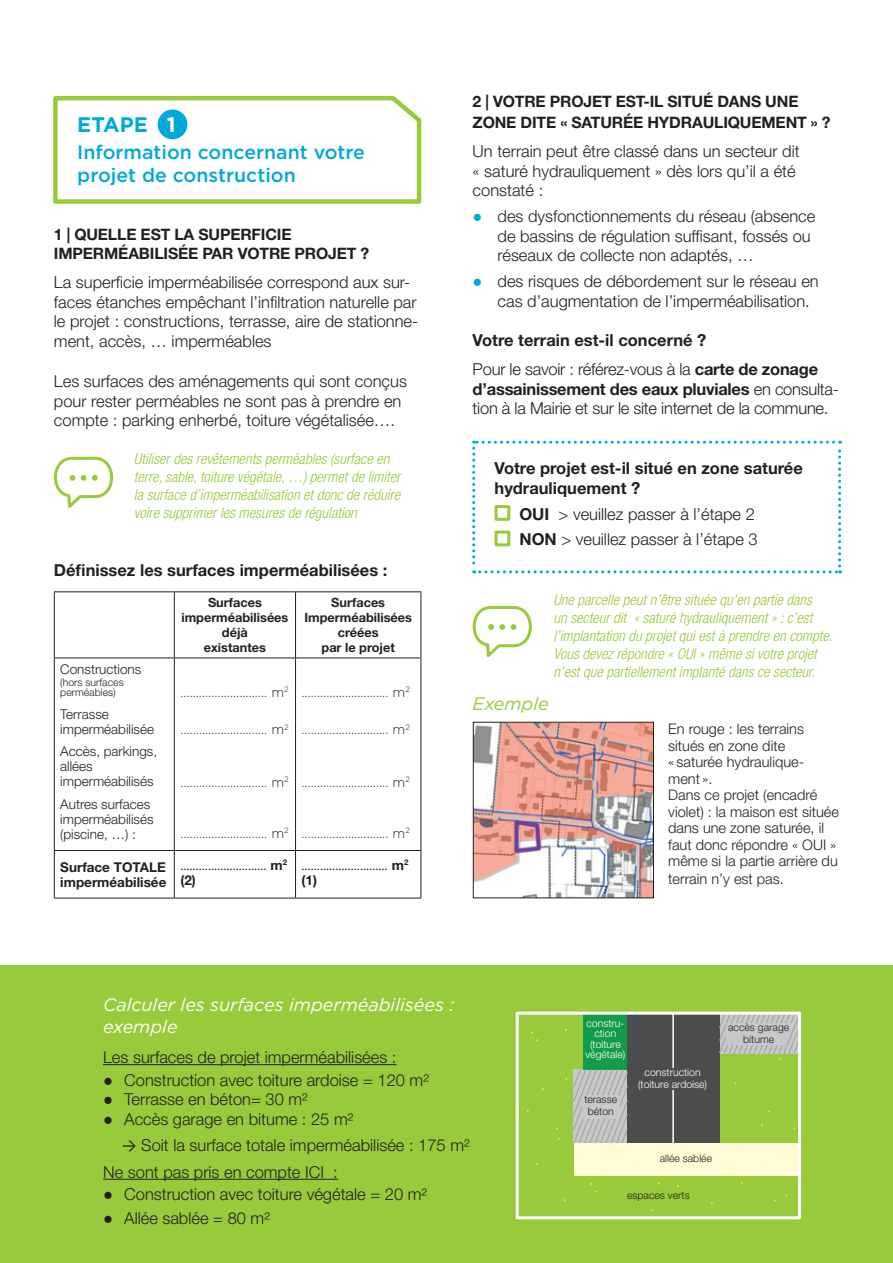
<style>
.page{position:relative;width:893px;height:1263px;background:#fff}
.page>*{position:absolute;margin:0;border:0;box-sizing:border-box;transform-origin:0 0}
.t1{font:700 21px "Gotham";color:#00a9da}
.t2{font:500 19.5px/22.5px "Gotham";color:#00a9da}
.t3{font:italic 18px/21.6px "Gotham";color:#fff}
.t4{font:italic 18px "Gotham";color:#99ca3b}
.t5{font:300 16.5px/19.8px "Helvetica Neue LT Std";color:#231f20}
.t6{font:700 16.5px/28.5px "Helvetica Neue LT Std";color:#231f20}
.t7{font:700 15.75px/19.5px "Helvetica Neue LT Std";letter-spacing:-.01em;color:#231f20}
.t8{font:italic 300 condensed 15px/18px "Helvetica Neue LT Std";color:#99ca3b}
.t9{font:300 14.55px/16.5px "Helvetica Neue LT Std";color:#231f20}
.t10{font:300 13.5px "Gotham";color:#231f20}
.t11{font:300 13.5px/15px "Helvetica Neue LT Std";color:#231f20}
.t12{font:13.5px "Minion Pro";color:#231f20}
.t13{font:700 13.5px/15px "Helvetica Neue LT Std";color:#231f20}
.t14{font:700 12.75px/15px "Helvetica Neue LT Std";color:#231f20;text-align:center}
.t15{font:300 10.5px/12px "Helvetica Neue LT Std";color:#231f20;text-align:center}
.t16{font:300 10.5px/10.5px "Helvetica Neue LT Std";color:#fff;text-align:center}
.s1{color:#fff}
.s2{font-family:"Helvetica Neue LT Std";font-weight:700}
.s3{font-family:"Calibri";font-weight:400;color:#00a9da}
.s4{font-weight:300}
.s5{font-weight:700}
.s6{font-family:"Calibri";font-weight:400}
</style>
<div class="page">
<div style="left:0;top:965px;width:893px;height:298px;background:#99ca3b"></div>
<svg style="left:53px;top:96px;width:369px;height:108px"></svg>
<hr style="left:54px;top:591px;width:120px;height:1px;background:#231f20">
<hr style="left:54px;top:592px;width:1px;height:65px;background:#231f20">
<hr style="left:174px;top:591px;width:122px;height:1px;background:#231f20">
<hr style="left:174px;top:592px;width:1px;height:65px;background:#231f20">
<hr style="left:296px;top:591px;width:125px;height:1px;background:#231f20">
<hr style="left:295px;top:592px;width:1px;height:65px;background:#231f20">
<hr style="left:421px;top:592px;width:1px;height:65px;background:#231f20">
<hr style="left:54px;top:657px;width:120px;height:1px;background:#231f20">
<hr style="left:54px;top:658px;width:1px;height:192px;background:#231f20">
<hr style="left:174px;top:657px;width:122px;height:1px;background:#231f20">
<hr style="left:174px;top:658px;width:1px;height:192px;background:#231f20">
<hr style="left:296px;top:657px;width:125px;height:1px;background:#231f20">
<hr style="left:295px;top:658px;width:1px;height:192px;background:#231f20">
<hr style="left:421px;top:658px;width:1px;height:192px;background:#231f20">
<hr style="left:54px;top:850px;width:120px;height:1px;background:#231f20">
<hr style="left:54px;top:851px;width:1px;height:47px;background:#231f20">
<hr style="left:174px;top:850px;width:122px;height:1px;background:#231f20">
<hr style="left:174px;top:851px;width:1px;height:47px;background:#231f20">
<hr style="left:296px;top:850px;width:125px;height:1px;background:#231f20">
<hr style="left:295px;top:851px;width:1px;height:47px;background:#231f20">
<hr style="left:421px;top:851px;width:1px;height:47px;background:#231f20">
<hr style="left:54px;top:898px;width:120px;height:1px;background:#231f20">
<hr style="left:174px;top:898px;width:122px;height:1px;background:#231f20">
<hr style="left:296px;top:898px;width:125px;height:1px;background:#231f20">
<hr style="left:103px;top:1064px;width:293px;height:1px;background:#231f20">
<hr style="left:103px;top:1179px;width:235px;height:1px;background:#231f20">
<div style="left:158px;top:109px;width:29px;height:30px;background:#00a9da;border-radius:50%"></div>
<svg style="left:472px;top:441px;width:369px;height:132px"></svg>
<svg style="left:53px;top:456px;width:61px;height:52px"></svg>
<div style="left:574px;top:1143px;width:226px;height:32px;background:#fffbd6"></div>
<div style="left:583px;top:1013px;width:45px;height:56px;background:#129b49"></div>
<div style="left:627px;top:1013px;width:92px;height:130px;background:#4b4c4d"></div>
<hr style="left:672px;top:1013px;width:2px;height:130px;background:#fff">
<div style="left:634px;top:1068px;width:77px;height:21px;background:#4b4c4d"></div>
<svg style="left:472px;top:606px;width:60px;height:52px"></svg>
<img style="left:475px;top:724px;width:177px;height:172px">
<div style="left:473px;top:722px;width:181px;height:176px;border:1px solid #231f20"></div>
<svg style="left:573px;top:1069px;width:55px;height:89px"></svg>
<div style="left:582px;top:1096px;width:37px;height:23px;background:#c7c8ca"></div>
<svg style="left:719px;top:1016px;width:78px;height:43px;background:#bcc2b3"></svg>
<div style="left:516px;top:1012px;width:285px;height:207px;border:3px solid #fff"></div>
<p class="t1" style="left:77px;top:113px;width:100px">ETAPE <span class="s1">1</span></p>
<p class="t2" style="left:77px;top:141px;width:289px">Information concernant votre projet de construction</p>
<p class="t7" style="left:54px;top:224px;width:317px">1 | QUELLE EST LA SUPERFICIE<br>IMPERMÉABILISÉE PAR VOTRE PROJET ?</p>
<p class="t5" style="left:54px;top:272px;width:366px">La superficie imperméabilisée correspond aux sur&shy;faces étanches empêchant l’infiltration naturelle par le projet : constructions, terrasse, aire de stationne&shy;ment, accès, … imperméables</p>
<p class="t5" style="left:54px;top:371px;width:354px">Les surfaces des aménagements qui sont conçus pour rester perméables ne sont pas à prendre en compte : parking enherbé, toiture végétalisée….</p>
<p class="t8" style="left:134px;top:450px;width:268px">Utiliser des revêtements perméables (surface en terre, sable, toiture végétale, …) permet de limiter la surface d’imperméabilisation et donc de réduire voire supprimer les mesures de régulation</p>
<p class="t6" style="left:54px;top:556px;width:335px">Définissez les surfaces imperméabilisées :</p>
<p class="t14" style="left:181px;top:595px;width:109px">Surfaces imperméabilisées déjà<br>existantes</p>
<p class="t14" style="left:304px;top:595px;width:109px">Surfaces<br>Imperméabilisées créées<br>par le projet</p>
<p class="t11" style="left:60px;top:661px;width:82px">Constructions</p>
<p class="t15" style="left:60px;top:676px;width:65px;line-height:10.5px;text-align:left">(hors surfaces perméables)</p>
<p class="t11" style="left:60px;top:706px;width:95px">Terrasse imperméabilisée</p>
<p class="t11" style="left:60px;top:743px;width:98px">Accès, parkings, allées imperméabilisés</p>
<p class="t11" style="left:60px;top:796px;width:95px">Autres surfaces imperméabilisés (piscine, …) :</p>
<p class="t10" style="left:180px;top:684px;width:110px">............................ m<sup>2</sup></p>
<p class="t10" style="left:180px;top:722px;width:110px">............................ m<sup>2</sup></p>
<p class="t10" style="left:302px;top:684px;width:110px">............................ m<sup>2</sup></p>
<p class="t10" style="left:302px;top:722px;width:110px">............................ m<sup>2</sup></p>
<p class="t10" style="left:180px;top:774px;width:110px">............................ m<sup>2</sup></p>
<p class="t10" style="left:302px;top:774px;width:110px">............................ m<sup>2</sup></p>
<p class="t10" style="left:180px;top:825px;width:110px">............................ m<sup>2</sup></p>
<p class="t10" style="left:302px;top:825px;width:110px">............................ m<sup>2</sup></p>
<p class="t13" style="left:60px;top:859px;width:108px">Surface TOTALE imperméabilisée</p>
<p class="t12" style="left:180px;top:856px;width:108px">............................ <span class="s2">m</span><sup>2</sup></p>
<p class="t13" style="left:180px;top:872px;width:17px">(2)</p>
<p class="t12" style="left:302px;top:856px;width:108px">............................ <span class="s2">m</span><sup>2</sup></p>
<p class="t13" style="left:302px;top:872px;width:17px">(1)</p>
<p class="t7" style="left:473px;top:91px;width:360px;line-height:21px">2 | VOTRE PROJET EST-IL SITUÉ DANS UNE<br>ZONE DITE « SATURÉE HYDRAULIQUEMENT » ?</p>
<p class="t5" style="left:473px;top:141px;width:329px">Un terrain peut être classé dans un secteur dit « saturé hydrauliquement » dès lors qu’il a été constaté :</p>
<p class="t5" style="left:498px;top:206px;width:319px;text-indent:-25px"><span class="s3">●</span> des dysfonctionnements du réseau (absence de bassins de régulation suffisant, fossés ou réseaux de collecte non adaptés, …</p>
<p class="t5" style="left:498px;top:271px;width:323px;text-indent:-25px"><span class="s3">●</span> des risques de débordement sur le réseau en cas d’augmentation de l’imperméabilisation.</p>
<p class="t6" style="left:473px;top:326px;width:347px">Votre terrain est-il concerné ?<br><span class="s4">Pour le savoir : référez-vous à la</span> carte de zonage</p>
<p class="t5" style="left:473px;top:378px;width:368px"><span class="s5">d’assainissement des eaux pluviales</span> en consulta&shy;tion à la Mairie et sur le site internet de la commune.</p>
<p class="t6" style="left:495px;top:458px;width:310px;line-height:19.8px">Votre projet est-il situé en zone saturée hydrauliquement ?</p>
<p class="t5" style="left:519px;top:501px;width:240px;line-height:25.5px"><span class="s5">OUI</span> &gt; veuillez passer à l’étape 2<br><span class="s5">NON</span> &gt; veuillez passer à l’étape 3</p>
<p class="t8" style="left:553px;top:591px;width:280px">Une parcelle peut n’être située qu’en partie dans<br>un secteur dit « saturé hydrauliquement » : c’est l’implantation du projet qui est à prendre en compte.<br>Vous devez répondre « OUI » même si votre projet n’est que partiellement implanté dans ce secteur.</p>
<p class="t4" style="left:473px;top:694px;width:78px">Exemple</p>
<p class="t9" style="left:668px;top:720px;width:172px">En rouge : les terrains situés en zone dite<br>« saturée hydraulique&shy;ment ».<br>Dans ce projet (encadré violet) : la maison est située dans une zone saturée, il faut donc répondre « OUI » même si la partie arrière du</p>
<p class="t9" style="left:668px;top:870px;width:117px">terrain n’y est pas.</p>
<p class="t3" style="left:103px;top:994px;width:352px">Calculer les surfaces imperméabilisées : exemple</p>
<p class="t5" style="left:103px;top:1047px;width:295px">Les surfaces de projet imperméabilisées :</p>
<p class="t5" style="left:103px;top:1069px;width:327px"><span class="s6">●</span> Construction avec toiture ardoise = 120 m²</p>
<p class="t5" style="left:103px;top:1089px;width:206px"><span class="s6">●</span> Terrasse en béton= 30 m²</p>
<p class="t5" style="left:103px;top:1109px;width:252px"><span class="s6">●</span> Accès garage en bitume : 25 m²</p>
<p class="t5" style="left:103px;top:1131px;width:368px;line-height:27px;text-indent:19px"><span class="s6">→</span> Soit la surface totale imperméabilisée : 175 m²<br>Ne sont pas pris en compte ICI :</p>
<p class="t5" style="left:103px;top:1184px;width:325px"><span class="s6">●</span> Construction avec toiture végétale = 20 m²</p>
<p class="t5" style="left:103px;top:1208px;width:168px"><span class="s6">●</span> Allée sablée = 80 m²</p>
<p class="t16" style="left:585px;top:1018px;width:42px">constru&shy;ction (toiture végétale)</p>
<p class="t15" style="left:584px;top:1093px;width:34px">terasse béton</p>
<p class="t16" style="left:638px;top:1066px;width:71px;line-height:12px">construction (toiture ardoise)</p>
<p class="t15" style="left:660px;top:1152px;width:54px">allée sablée</p>
<p class="t15" style="left:627px;top:1189px;width:64px">espaces verts</p>
<p class="t15" style="left:728px;top:1021px;width:63px">accès garage bitume</p>
</div>
